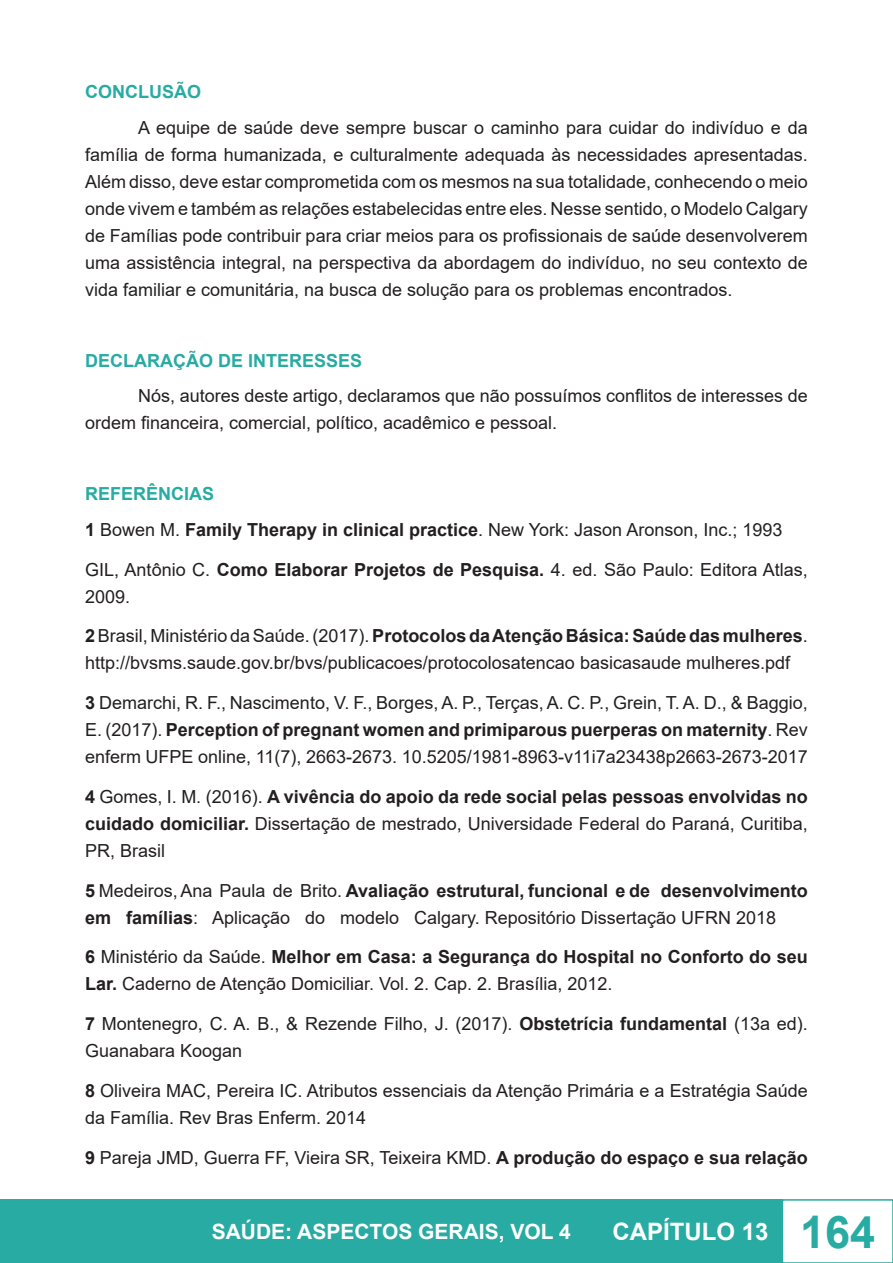
<style>
.page{position:relative;width:893px;height:1263px;background:#fff}
.page>*{position:absolute;margin:0;border:0;box-sizing:border-box;transform-origin:0 0}
.t1{font:700 24px "Arial";color:#fff}
.t2{font:700 21px "Arial";color:#fff}
.t3{font:18px/27px "Arial";color:#231f20}
.Heading_1{font:700 18px "Arial";color:#28aba3}
.s1{font-weight:700}
.s2{font-size:45px;color:#28aba3}
</style>
<div class="page">
<div style="left:0;top:1200px;width:782px;height:63px;background:#28aba3"></div>
<div style="left:782px;top:1199px;width:111px;height:64px;border:2px solid #28aba3"></div>
<p class="Heading_1" style="left:85px;top:79px;width:117px">CONCLUSÃO</p>
<p class="t3" style="left:85px;top:114px;width:724px;text-align:justify;text-indent:53px">A equipe de saúde deve sempre buscar o caminho para cuidar do indivíduo e da família de forma humanizada, e culturalmente adequada às necessidades apresentadas.<br>Além disso, deve estar comprometida com os mesmos na sua totalidade, conhecendo o meio onde vivem e também as relações estabelecidas entre eles. Nesse sentido, o Modelo Calgary de Famílias pode contribuir para criar meios para os profissionais de saúde desenvolverem uma assistência integral, na perspectiva da abordagem do indivíduo, no seu contexto de vida familiar e comunitária, na busca de solução para os problemas encontrados.</p>
<p class="Heading_1" style="left:85px;top:348px;width:279px">DECLARAÇÃO DE INTERESSES</p>
<p class="t3" style="left:85px;top:382px;width:724px;text-indent:53px">Nós, autores deste artigo, declaramos que não possuímos conflitos de interesses de ordem financeira, comercial, político, acadêmico e pessoal.</p>
<p class="Heading_1" style="left:85px;top:481px;width:131px">REFERÊNCIAS</p>
<p class="t3" style="left:85px;top:516px;width:699px"><span class="s1">1</span> Bowen M. <span class="s1">Family Therapy in clinical practice</span>. New York: Jason Aronson, Inc.; 1993</p>
<p class="t3" style="left:85px;top:555px;width:724px">GIL, Antônio C. <span class="s1">Como Elaborar Projetos de Pesquisa.</span> 4. ed. São Paulo: Editora Atlas,<br>2009.</p>
<p class="t3" style="left:85px;top:622px;width:724px"><span class="s1">2</span> Brasil, Ministério da Saúde. (2017). <span class="s1">Protocolos da Atenção Básica: Saúde das mulheres</span>. http://bvsms.saude.gov.br/bvs/publicacoes/protocolosatencao basicasaude mulheres.pdf</p>
<p class="t3" style="left:85px;top:689px;width:724px;text-align:justify"><span class="s1">3</span> Demarchi, R. F., Nascimento, V. F., Borges, A. P., Terças, A. C. P., Grein, T. A. D., &amp; Baggio, E. (2017). <span class="s1">Perception of pregnant women and primiparous puerperas on maternity</span>. Rev enferm UFPE online, 11(7), 2663-2673. 10.5205/1981-8963-v11i7a23438p2663-2673-2017</p>
<p class="t3" style="left:85px;top:783px;width:724px;text-align:justify"><span class="s1">4</span> Gomes, I. M. (2016). <span class="s1">A vivência do apoio da rede social pelas pessoas envolvidas no cuidado domiciliar.</span> Dissertação de mestrado, Universidade Federal do Paraná, Curitiba, PR, Brasil</p>
<p class="t3" style="left:85px;top:877px;width:724px"><span class="s1">5</span> Medeiros, Ana Paula de Brito. <span class="s1">Avaliação estrutural, funcional e de desenvolvimento em famílias</span>: Aplicação do modelo Calgary. Repositório Dissertação UFRN 2018</p>
<p class="t3" style="left:85px;top:943px;width:724px"><span class="s1">6</span> Ministério da Saúde. <span class="s1">Melhor em Casa: a Segurança do Hospital no Conforto do seu<br>Lar.</span> Caderno de Atenção Domiciliar. Vol. 2. Cap. 2. Brasília, 2012.</p>
<p class="t3" style="left:85px;top:1010px;width:724px"><span class="s1">7</span> Montenegro, C. A. B., &amp; Rezende Filho, J. (2017). <span class="s1">Obstetrícia fundamental</span> (13a ed).<br>Guanabara Koogan</p>
<p class="t3" style="left:85px;top:1077px;width:724px"><span class="s1">8</span> Oliveira MAC, Pereira IC. Atributos essenciais da Atenção Primária e a Estratégia Saúde da Família. Rev Bras Enferm. 2014</p>
<p class="t3" style="left:85px;top:1144px;width:724px"><span class="s1">9</span> Pareja JMD, Guerra FF, Vieira SR, Teixeira KMD. <span class="s1">A produção do espaço e sua relação</span></p>
<p class="t2" style="left:212px;top:1217px;width:361px">SAÚDE: ASPECTOS GERAIS, VOL 4</p>
<h1 class="t1" style="left:612px;top:1215px;width:264px">CAPÍTULO 13 <span class="s2">164</span></h1>
</div>
